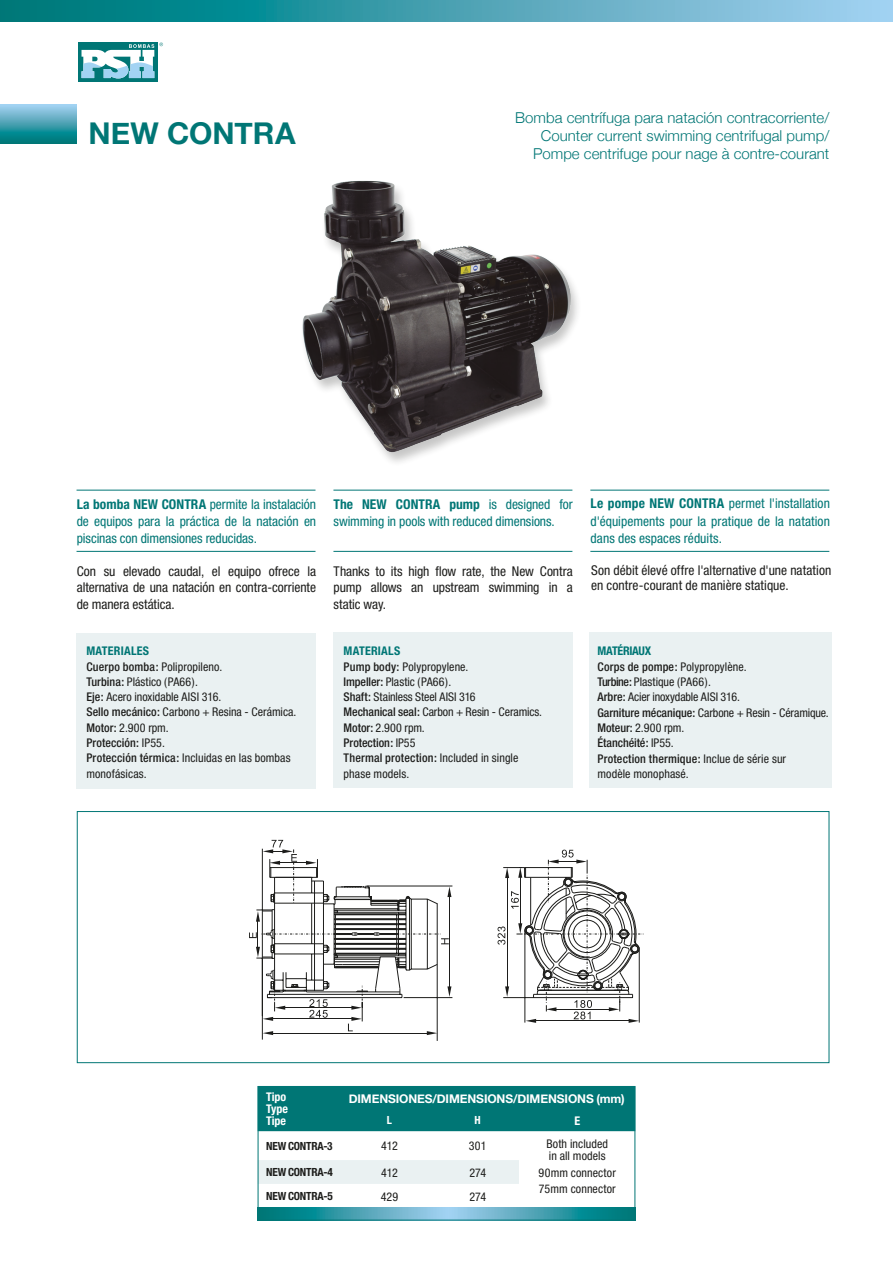
<style>
.page{position:relative;width:893px;height:1263px;background:#fff}
.page>*{position:absolute;margin:0;border:0;box-sizing:border-box;transform-origin:0 0}
.t1{font:700 30px "Helvetica Neue";color:#007675}
.t2{font:300 15px "Helvetica Neue";color:#007675}
.t3{font:condensed 13.5px/16.6px "Helvetica Neue";letter-spacing:-.005em;color:#007675;text-align:justify}
.t4{font:condensed 13.5px/16.6px "Helvetica Neue";color:#1d1d1b;text-align:justify}
.t5{font:condensed 12px/15.3px "Helvetica Neue";letter-spacing:.005em;color:#1d1d1b}
.t6{font:500 condensed 12px "Helvetica Neue";letter-spacing:-.005em;color:#1d1d1b}
.t7{font:700 12px "Helvetica Neue";letter-spacing:-.01em;color:#fff}
.t8{font:condensed 12px "Helvetica Neue";letter-spacing:-.015em;color:#1d1d1b}
.t9{font:700 condensed 12px "Helvetica Neue";letter-spacing:.015em;color:#007675}
.t10{font:700 condensed 12px/12px "Helvetica Neue";color:#fff}
.t11{font:700 condensed 12px "Helvetica Neue";letter-spacing:-.02em;color:#007675}
.t12{font:700 condensed 11.25px "Helvetica Neue";letter-spacing:-.02em;color:#1d1d1b}
.t13{font:700 condensed 11.25px "Helvetica Neue";color:#fff}
.s1{font-weight:700}
.s2{font-weight:500}
.s3{font-weight:400}
</style>
<div class="page">
<svg style="left:0;top:0;width:893px;height:21px;background:#45a2b2"></svg>
<div style="left:78px;top:43px;width:80px;height:39px;background:linear-gradient(to right,#007675,#007675)"></div>
<svg style="left:82px;top:43px;width:81px;height:35px"></svg>
<svg style="left:0;top:104px;width:76px;height:39px;background:#47a3b3"></svg>
<svg style="left:249px;top:840px;width:395px;height:195px"></svg>
<div style="left:77px;top:811px;width:752px;height:252px;border:1px solid #007675"></div>
<img style="left:302px;top:180px;width:276px;height:282px">
<hr style="left:77px;top:490px;width:238px;height:1px;background:#007675">
<hr style="left:77px;top:551px;width:238px;height:1px;background:#007675">
<hr style="left:333px;top:490px;width:239px;height:1px;background:#007675">
<hr style="left:333px;top:551px;width:239px;height:1px;background:#007675">
<hr style="left:590px;top:490px;width:239px;height:1px;background:#007675">
<hr style="left:590px;top:551px;width:239px;height:1px;background:#007675">
<div style="left:77px;top:633px;width:239px;height:155px;background:#eaf1f2"></div>
<div style="left:333px;top:632px;width:240px;height:156px;background:#eaf1f2"></div>
<div style="left:590px;top:632px;width:242px;height:156px;background:#eaf1f2"></div>
<div style="left:260px;top:1088px;width:373px;height:43px;background:#007675"></div>
<div style="left:260px;top:1160px;width:259px;height:24px;background:#eaf1f2"></div>
<svg style="left:260px;top:1208px;width:373px;height:10px;background:#45a1b2"></svg>
<div style="left:258px;top:1086px;width:377px;height:134px;border:1px solid #007675"></div>
<p class="t1" style="left:88px;top:115px;width:209px">NEW CONTRA</p>
<p class="t2" style="left:515px;top:108px;width:316px">Bomba centrífuga para natación contracorriente/</p>
<p class="t2" style="left:541px;top:126px;width:290px">Counter current swimming centrifugal pump/</p>
<p class="t2" style="left:533px;top:144px;width:298px">Pompe centrifuge pour nage à contre-courant</p>
<p class="t3" style="left:77px;top:496px;width:241px"><span class="s1">La bomba NEW CONTRA</span> permite la instalación de equipos para la práctica de la natación en piscinas con dimensiones reducidas.</p>
<p class="t4" style="left:77px;top:562px;width:241px">Con su elevado caudal, el equipo ofrece la alternativa de una natación en contra-corriente de manera estática.</p>
<p class="t9" style="left:86px;top:644px;width:64px">MATERIALES</p>
<p class="t5" style="left:86px;top:658px;width:137px"><span class="s2">Cuerpo bomba:</span> Polipropileno.</p>
<p class="t5" style="left:86px;top:674px;width:113px"><span class="s2">Turbina:</span> Plástico (PA66).</p>
<p class="t5" style="left:86px;top:689px;width:137px"><span class="s2">Eje:</span> Acero inoxidable AISI 316.</p>
<p class="t5" style="left:86px;top:704px;width:212px"><span class="s2">Sello mecánico:</span> Carbono + Resina - Cerámica.</p>
<p class="t5" style="left:86px;top:720px;width:84px"><span class="s2">Motor:</span> 2.900 rpm.</p>
<p class="t6" style="left:86px;top:736px;width:80px">Protección: <span class="s3">IP55.</span></p>
<p class="t5" style="left:86px;top:750px;width:206px"><span class="s2">Protección térmica:</span> Incluidas en las bombas monofásicas.</p>
<p class="t3" style="left:334px;top:496px;width:241px"><span class="s1">The NEW CONTRA pump</span> is designed for swimming in pools with reduced dimensions.</p>
<p class="t4" style="left:334px;top:562px;width:241px">Thanks to its high flow rate, the New Contra pump allows an upstream swimming in a static way.</p>
<p class="t9" style="left:344px;top:644px;width:58px">MATERIALS</p>
<p class="t5" style="left:344px;top:658px;width:126px"><span class="s2">Pump body:</span> Polypropylene.</p>
<p class="t5" style="left:344px;top:674px;width:109px"><span class="s2">Impeller:</span> Plastic (PA66).</p>
<p class="t5" style="left:344px;top:689px;width:134px"><span class="s2">Shaft:</span> Stainless Steel AISI 316</p>
<p class="t5" style="left:344px;top:704px;width:200px"><span class="s2">Mechanical seal:</span> Carbon + Resin - Ceramics.</p>
<p class="t5" style="left:344px;top:720px;width:83px"><span class="s2">Motor:</span> 2.900 rpm.</p>
<p class="t6" style="left:344px;top:736px;width:73px">Protection: <span class="s3">IP55</span></p>
<p class="t5" style="left:344px;top:750px;width:176px"><span class="s2">Thermal protection:</span> Included in single phase models.</p>
<p class="t3" style="left:591px;top:495px;width:241px;line-height:17.5px"><span class="s1">Le pompe NEW CONTRA</span> permet l'installation d'équipements pour la pratique de la natation dans des espaces réduits.</p>
<p class="t4" style="left:591px;top:563px;width:242px;line-height:15px">Son débit élevé offre l'alternative d'une natation en contre-courant de manière statique.</p>
<p class="t11" style="left:597px;top:644px;width:55px">MATÉRIAUX</p>
<p class="t5" style="left:597px;top:659px;width:151px"><span class="s2">Corps de pompe:</span> Polypropylène.</p>
<p class="t5" style="left:597px;top:674px;width:115px"><span class="s2">Turbine:</span> Plastique (PA66).</p>
<p class="t8" style="left:597px;top:690px;width:144px"><span class="s2">Arbre:</span> Acier inoxydable AISI 316.</p>
<p class="t5" style="left:597px;top:705px;width:233px"><span class="s2">Garniture mécanique:</span> Carbone + Resin - Céramique.</p>
<p class="t5" style="left:597px;top:720px;width:88px"><span class="s2">Moteur:</span> 2.900 rpm.</p>
<p class="t6" style="left:597px;top:736px;width:78px">Étanchéité: <span class="s3">IP55.</span></p>
<p class="t5" style="left:597px;top:751px;width:190px"><span class="s2">Protection thermique:</span> Inclue de série sur modèle monophasé.</p>
<p class="t10" style="left:266px;top:1091px;width:23px">Tipo<br>Type<br>Tipe</p>
<p class="t7" style="left:349px;top:1091px;width:277px">DIMENSIONES/DIMENSIONS/DIMENSIONS (mm)</p>
<p class="t13" style="left:387px;top:1113px;width:7px">L</p>
<p class="t13" style="left:475px;top:1113px;width:8px">H</p>
<p class="t10" style="left:574px;top:1114px;width:7px">E</p>
<p class="t12" style="left:266px;top:1139px;width:68px">NEW CONTRA-3</p>
<p class="t5" style="left:381px;top:1138px;width:18px">412</p>
<p class="t5" style="left:469px;top:1138px;width:19px">301</p>
<p class="t5" style="left:546px;top:1138px;width:63px;line-height:12px">Both included in all models</p>
<p class="t12" style="left:266px;top:1165px;width:68px">NEW CONTRA-4</p>
<p class="t5" style="left:381px;top:1165px;width:18px">412</p>
<p class="t5" style="left:469px;top:1165px;width:18px">274</p>
<p class="t5" style="left:539px;top:1165px;width:79px">90mm connector</p>
<p class="t12" style="left:266px;top:1189px;width:68px">NEW CONTRA-5</p>
<p class="t5" style="left:381px;top:1188px;width:19px">429</p>
<p class="t5" style="left:469px;top:1188px;width:18px">274</p>
<p class="t5" style="left:539px;top:1181px;width:78px">75mm connector</p>
</div>
